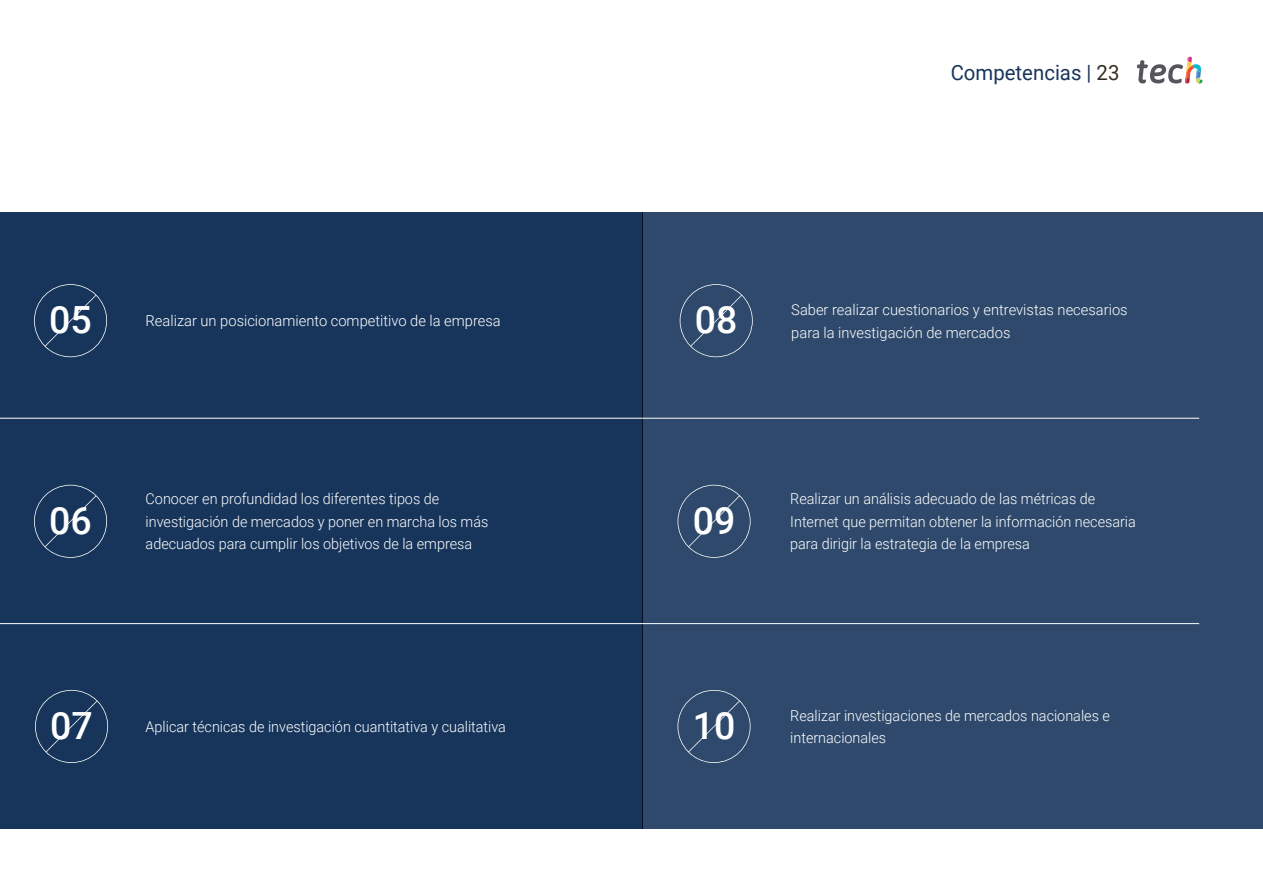
<style>
.page{position:relative;width:1263px;height:893px;background:#fff}
.page>*{position:absolute;margin:0;border:0;box-sizing:border-box;transform-origin:0 0}
.t1{font:500 37.5px "Roboto";color:#fff}
.t2{font:21px "Roboto";color:#1a355c}
.t3{font:300 15px/22.5px "Roboto";color:#fff;scale:.96 1}
.t4{font:300 15px "Roboto";color:#fff}
.s1{color:#312e20}
</style>
<div class="page">
<div style="left:0;top:213px;width:642px;height:616px;background:#17355b"></div>
<div style="left:642px;top:213px;width:621px;height:616px;background:#2e496b"></div>
<svg style="left:34px;top:485px;width:73px;height:73px"></svg>
<svg style="left:677px;top:485px;width:74px;height:73px"></svg>
<svg style="left:35px;top:690px;width:73px;height:73px"></svg>
<svg style="left:677px;top:690px;width:73px;height:73px"></svg>
<svg style="left:34px;top:284px;width:73px;height:73px"></svg>
<svg style="left:680px;top:284px;width:73px;height:73px"></svg>
<hr style="left:0;top:418px;width:1199px;height:1px;background:#fff">
<hr style="left:0;top:623px;width:1199px;height:1px;background:#fff">
<svg style="left:1137px;top:57px;width:65px;height:27px"></svg>
<h2 class="t2" style="left:951px;top:57px;width:170px">Competencias | <span class="s1">23</span></h2>
<h1 class="t1" style="left:49px;top:294px;width:44px">05</h1>
<h1 class="t1" style="left:695px;top:294px;width:44px">08</h1>
<p class="t4" style="left:146px;top:310px;width:357px">Realizar un posicionamiento competitivo de la empresa</p>
<p class="t4" style="left:791px;top:299px;width:338px">Saber realizar cuestionarios y entrevistas necesarios</p>
<p class="t4" style="left:791px;top:322px;width:221px">para la investigación de mercados</p>
<p class="t3" style="left:146px;top:487px;width:358px">Conocer en profundidad los diferentes tipos de investigación de mercados y poner en marcha los más adecuados para cumplir los objetivos de la empresa</p>
<p class="t3" style="left:790px;top:487px;width:362px">Realizar un análisis adecuado de las métricas de<br>Internet que permitan obtener la información necesaria para dirigir la estrategia de la empresa</p>
<h1 class="t1" style="left:49px;top:494px;width:44px">06</h1>
<h1 class="t1" style="left:693px;top:494px;width:44px">09</h1>
<h1 class="t1" style="left:50px;top:699px;width:44px">07</h1>
<h1 class="t1" style="left:693px;top:699px;width:44px">10</h1>
<p class="t3" style="left:146px;top:715px;width:377px">Aplicar técnicas de investigación cuantitativa y cualitativa</p>
<p class="t3" style="left:790px;top:704px;width:334px">Realizar investigaciones de mercados nacionales e</p>
<p class="t3" style="left:790px;top:726px;width:101px">internacionales</p>
</div>
